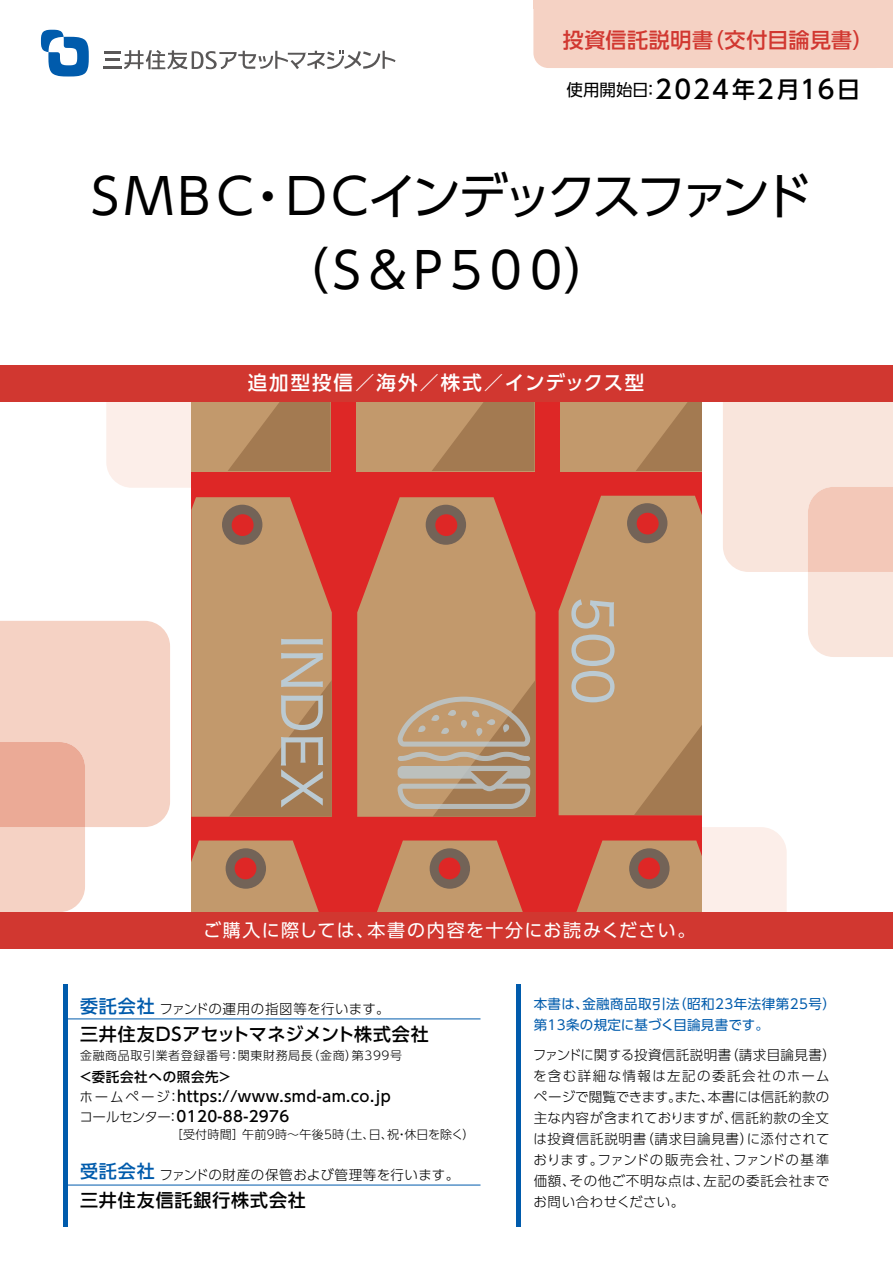
<style>
.page{position:relative;width:893px;height:1263px;background:#fff}
.page>*{position:absolute;margin:0;border:0;box-sizing:border-box;transform-origin:0 0}
.t1{font:54px "Hira Kaku Std W4";color:#bbcad2}
.t2{font:49.5px/73.5px "UD Shin Go Pro";letter-spacing:-.115em;color:#000;text-align:center}
.t3{font:500 25.5px "UD Shin Go Pro";letter-spacing:.075em;color:#000}
.t4{font:500 21px "UD Shin Go Pro";letter-spacing:.03em;color:#d13730}
.t5{font:500 19.5px "UD Shin Go Pro";letter-spacing:.09em;color:#fff}
.t6{font:18px "UD Shin Go Pro";letter-spacing:.075em;color:#fff}
.t7{font:500 18px "UD Shin Go Pro";letter-spacing:.03em;color:#000}
.t8{font:500 18px "UD Shin Go Pro";letter-spacing:.05em;color:#000}
.t9{font:500 15px/20.2px "UD Shin Go Pro";letter-spacing:.025em;color:#000}
.t10{font:300 13.5px/21px "UD Shin Go Pro";letter-spacing:.035em;color:#000}
.t11{font:13.5px/21px "UD Shin Go Pro";letter-spacing:.03em;color:#005bac}
.t12{font:500 13.5px "UD Shin Go Pro";letter-spacing:.05em;color:#000}
.t13{font:300 12px "UD Shin Go Pro";letter-spacing:.05em;color:#000}
.t14{font:300 12px "UD Shin Go Pro";letter-spacing:.025em;color:#000}
.s1{font-weight:400;font-size:16.5px}
.s2{font-size:22.95px}
.s3{font-weight:500;font-size:18px;color:#005bac}
.s4{font-weight:300;font-size:13.5px}
</style>
<div class="page">
<svg style="left:723px;top:402px;width:170px;height:255px"></svg>
<svg style="left:0;top:621px;width:170px;height:291px"></svg>
<div style="left:191px;top:402px;width:511px;height:510px;background:#de2726"></div>
<svg style="left:191px;top:497px;width:141px;height:320px;background:#c48e65"></svg>
<div style="left:222px;top:505px;width:40px;height:40px;background:#736357;border-radius:50%"></div>
<svg style="left:357px;top:497px;width:178px;height:320px;background:#c58962"></svg>
<svg style="left:559px;top:496px;width:143px;height:319px;background:#c39067"></svg>
<svg style="left:229px;top:680px;width:103px;height:136px;background:#b2895e"></svg>
<svg style="left:231px;top:514px;width:23px;height:22px"></svg>
<div style="left:426px;top:505px;width:40px;height:40px;background:#736357;border-radius:50%"></div>
<div style="left:435px;top:514px;width:22px;height:22px;background:#de2726;border-radius:50%"></div>
<div style="left:627px;top:503px;width:40px;height:40px;background:#736357;border-radius:50%"></div>
<svg style="left:634px;top:678px;width:68px;height:137px;background:#b78e63"></svg>
<div style="left:637px;top:513px;width:22px;height:21px;background:#de2726;border-radius:50%"></div>
<div style="left:560px;top:402px;width:142px;height:69px;background:#c2996c"></div>
<svg style="left:636px;top:402px;width:66px;height:69px"></svg>
<div style="left:356px;top:402px;width:178px;height:69px;background:#c2996c"></div>
<svg style="left:432px;top:402px;width:102px;height:69px"></svg>
<svg style="left:106px;top:402px;width:224px;height:86px;background:#d3a58e"></svg>
<svg style="left:576px;top:827px;width:211px;height:85px"></svg>
<div style="left:629px;top:848px;width:41px;height:41px;background:#736357;border-radius:50%"></div>
<div style="left:638px;top:857px;width:22px;height:22px;background:#de2726;border-radius:50%"></div>
<svg style="left:377px;top:840px;width:146px;height:72px"></svg>
<div style="left:430px;top:848px;width:40px;height:41px;background:#736357;border-radius:50%"></div>
<div style="left:439px;top:857px;width:21px;height:22px;background:#de2726;border-radius:50%"></div>
<svg style="left:191px;top:840px;width:128px;height:72px;background:#c58962"></svg>
<div style="left:226px;top:848px;width:40px;height:41px;background:#736357;border-radius:50%"></div>
<div style="left:235px;top:857px;width:21px;height:22px;background:#de2726;border-radius:50%"></div>
<svg style="left:398px;top:680px;width:137px;height:137px;background:#b79b7b"></svg>
<div style="left:0;top:366px;width:893px;height:36px;background:#d13730"></div>
<div style="left:0;top:912px;width:893px;height:36px;background:#d13730"></div>
<hr style="left:516px;top:984px;width:4px;height:243px;background:#005bac">
<hr style="left:64px;top:984px;width:4px;height:243px;background:#005bac">
<hr style="left:64px;top:1018px;width:416px;height:1px;background:#005bac">
<hr style="left:64px;top:1185px;width:416px;height:1px;background:#005bac">
<div style="left:533px;top:9px;width:326px;height:59px;background:#f5d2c4"></div>
<div style="left:859px;top:0;width:34px;height:68px;background:#f5d2c4"></div>
<div style="left:533px;top:0;width:358px;height:9px;background:#f5d2c4"></div>
<svg style="left:41px;top:30px;width:48px;height:46px"></svg>
<svg style="left:103px;top:50px;width:292px;height:20px"></svg>
<h3 class="t4" style="left:563px;top:23px;width:312px">投資信託説明書（交付目論見書）</h3>
<h3 class="t3" style="left:567px;top:69px;width:295px"><span class="s1">使用開始日：</span>2024<span class="s2">年</span>2<span class="s2">月</span>16<span class="s2">日</span></h3>
<h2 class="t2" style="left:81px;top:158px;width:733px">ＳＭＢＣ・ＤＣインデックスファンド（Ｓ＆Ｐ５００）</h2>
<h3 class="t5" style="left:248px;top:366px;width:398px">追加型投信／海外／株式／インデックス型</h3>
<h1 class="t1" style="left:342px;top:635px;width:175px;rotate:90deg">INDEX</h1>
<h1 class="t1" style="left:633px;top:596px;width:111px;rotate:90deg">500</h1>
<h3 class="t6" style="left:203px;top:915px;width:494px">ご購入に際しては、本書の内容を十分にお読みください。</h3>
<p class="t10" style="left:80px;top:998px;width:311px"><span class="s3">委託会社</span>ファンドの運用の指図等を行います。</p>
<h3 class="t7" style="left:80px;top:1019px;width:350px">三井住友DSアセットマネジメント株式会社</h3>
<p class="t13" style="left:80px;top:1045px;width:323px">金融商品取引業者登録番号：関東財務局長（金商）第399号</p>
<p class="t12" style="left:79px;top:1066px;width:154px">＜委託会社への照会先＞</p>
<p class="t9" style="left:79px;top:1086px;width:313px"><span class="s4">ホームページ：</span>https://www.smd-am.co.jp<span class="s4">コールセンター：</span>0120-88-2976</p>
<p class="t14" style="left:171px;top:1125px;width:305px">［受付時間］午前9時～午後5時（土、日、祝・休日を除く）</p>
<p class="t10" style="left:80px;top:1163px;width:381px"><span class="s3">受託会社</span>ファンドの財産の保管および管理等を行います。</p>
<h3 class="t8" style="left:80px;top:1185px;width:227px">三井住友信託銀行株式会社</h3>
<p class="t11" style="left:534px;top:992px;width:304px">本書は、金融商品取引法（昭和23年法律第25号）第13条の規定に基づく目論見書です。</p>
<p class="t10" style="left:533px;top:1043px;width:304px">ファンドに関する投資信託説明書（請求目論見書）を含む詳細な情報は左記の委託会社のホームページで閲覧できます。また、本書には信託約款の主な内容が含まれておりますが、信託約款の全文は投資信託説明書（請求目論見書）に添付されております。ファンドの販売会社、ファンドの基準価額、その他ご不明な点は、左記の委託会社までお問い合わせください。</p>
</div>
